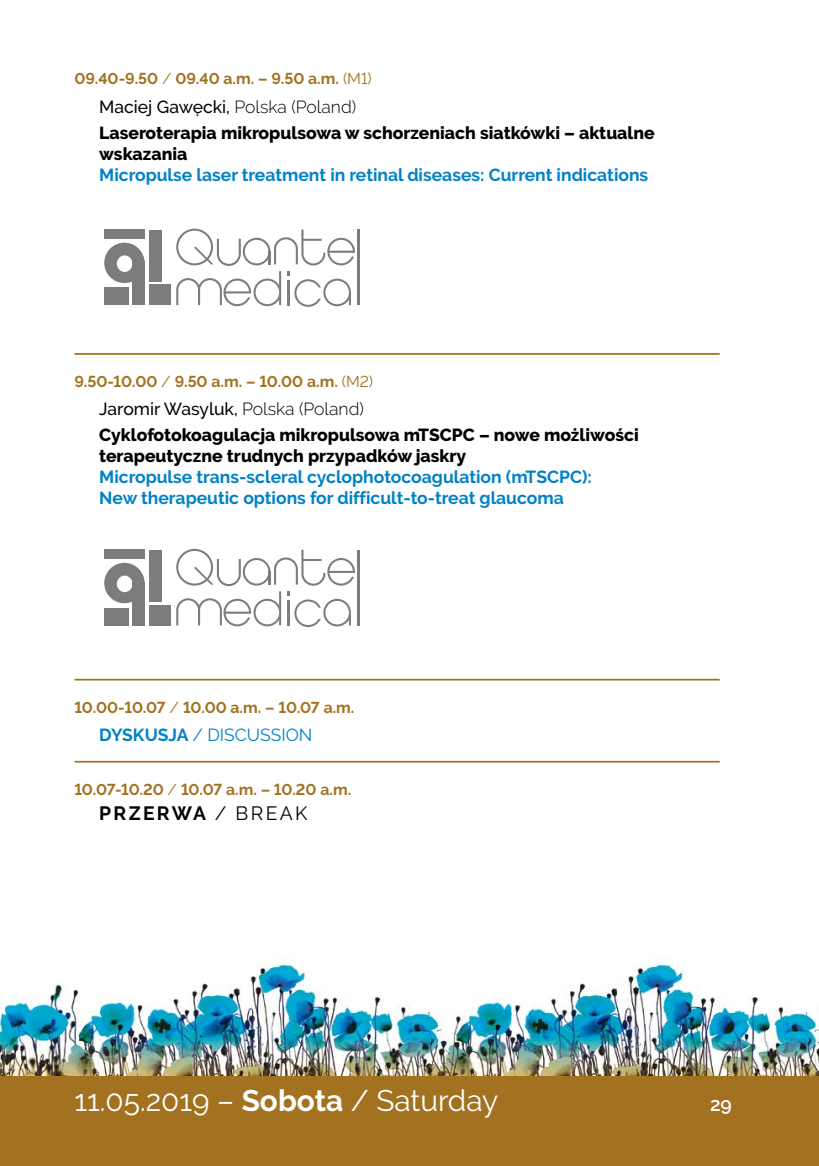
<style>
.page{position:relative;width:819px;height:1166px;background:#fff}
.page>*{position:absolute;margin:0;border:0;box-sizing:border-box;transform-origin:0 0}
.t1{font:29.75px "Raleway";color:#fff}
.PR_kawa{font:700 19.25px "Raleway";letter-spacing:.12em;color:#000}
.t2{font:600 19.25px "Raleway";color:#fff}
.PR_tytuł_ang_BEZ_LIN{font:700 17.5px/21px "Raleway";color:#0081c7}
.PR_tytuł{font:800 17.5px/21px "Raleway";color:#000}
.PR_wykładowca{font:500 17.5px "Raleway";color:#000}
.PR_Dyskusja{font:17.5px "Raleway";color:#0081c7}
.PR_godzina{font:700 15.75px "Raleway";letter-spacing:-.01em;color:#a27220}
.s1{font-weight:400}
.s2{font-weight:300}
.s3{font-weight:700}
</style>
<div class="page">
<img style="left:0;top:958px;width:819px;height:118px">
<div style="left:0;top:1076px;width:819px;height:90px;background:#a27220"></div>
<hr style="left:74px;top:353px;width:645px;height:2px;background:#a27220">
<hr style="left:74px;top:679px;width:645px;height:1px;background:#a27220">
<hr style="left:74px;top:761px;width:645px;height:1px;background:#a27220">
<div style="left:104px;top:550px;width:41px;height:9px;background:#7b7c7e"></div>
<div style="left:104px;top:608px;width:25px;height:17px;background:#7b7c7e"></div>
<div style="left:149px;top:605px;width:21px;height:20px;background:#7b7c7e"></div>
<div style="left:149px;top:550px;width:12px;height:52px;background:#7b7c7e"></div>
<div style="left:132px;top:582px;width:13px;height:43px;background:#7b7c7e"></div>
<svg style="left:104px;top:563px;width:41px;height:40px"></svg>
<hr style="left:357px;top:550px;width:2px;height:75px;background:#7b7c7e">
<svg style="left:176px;top:549px;width:179px;height:78px"></svg>
<div style="left:104px;top:230px;width:41px;height:9px;background:#7b7c7e"></div>
<div style="left:104px;top:287px;width:25px;height:18px;background:#7b7c7e"></div>
<div style="left:149px;top:285px;width:21px;height:20px;background:#7b7c7e"></div>
<div style="left:149px;top:230px;width:12px;height:52px;background:#7b7c7e"></div>
<div style="left:132px;top:261px;width:13px;height:44px;background:#7b7c7e"></div>
<svg style="left:104px;top:243px;width:41px;height:40px"></svg>
<hr style="left:357px;top:230px;width:2px;height:75px;background:#7b7c7e">
<svg style="left:176px;top:229px;width:179px;height:78px"></svg>
<p class="PR_godzina" style="left:74px;top:70px;width:299px">09.40-9.50 <span class="s1">/</span> 09.40 a.m. – 9.50 a.m. <span class="s1">(M1)</span></p>
<p class="PR_wykładowca" style="left:99px;top:96px;width:258px">Maciej Gawęcki, <span class="s2">Polska (Poland)</span></p>
<p class="PR_tytuł" style="left:99px;top:122px;width:557px">Laseroterapia mikropulsowa w schorzeniach siatkówki – aktualne wskazania</p>
<p class="PR_tytuł_ang_BEZ_LIN" style="left:99px;top:164px;width:550px">Micropulse laser treatment in retinal diseases: Current indications</p>
<p class="PR_godzina" style="left:74px;top:372px;width:300px">9.50-10.00 <span class="s1">/</span> 9.50 a.m. – 10.00 a.m. <span class="s1">(M2)</span></p>
<p class="PR_wykładowca" style="left:99px;top:399px;width:266px">Jaromir Wasyluk, <span class="s2">Polska (Poland)</span></p>
<p class="PR_tytuł" style="left:99px;top:425px;width:541px">Cyklofotokoagulacja mikropulsowa mTSCPC – nowe możliwości terapeutyczne trudnych przypadków jaskry</p>
<p class="PR_tytuł_ang_BEZ_LIN" style="left:99px;top:467px;width:494px">Micropulse trans-scleral cyclophotocoagulation (mTSCPC):<br>New therapeutic options for difficult-to-treat glaucoma</p>
<p class="PR_godzina" style="left:74px;top:698px;width:281px">10.00-10.07 <span class="s1">/</span> 10.00 a.m. – 10.07 a.m.</p>
<p class="PR_Dyskusja" style="left:99px;top:725px;width:214px"><span class="s3">DYSKUSJA</span> / DISCUSSION</p>
<p class="PR_godzina" style="left:74px;top:780px;width:278px">10.07-10.20 <span class="s1">/</span> 10.07 a.m. – 10.20 a.m.</p>
<p class="PR_kawa" style="left:99px;top:802px;width:210px">PRZERWA <span class="s1">/ BREAK</span></p>
<h1 class="t1" style="left:74px;top:1083px;width:425px">11.05.2019 – <span class="s3">Sobota</span> / Saturday</h1>
<p class="t2" style="left:710px;top:1093px;width:23px">29</p>
</div>
